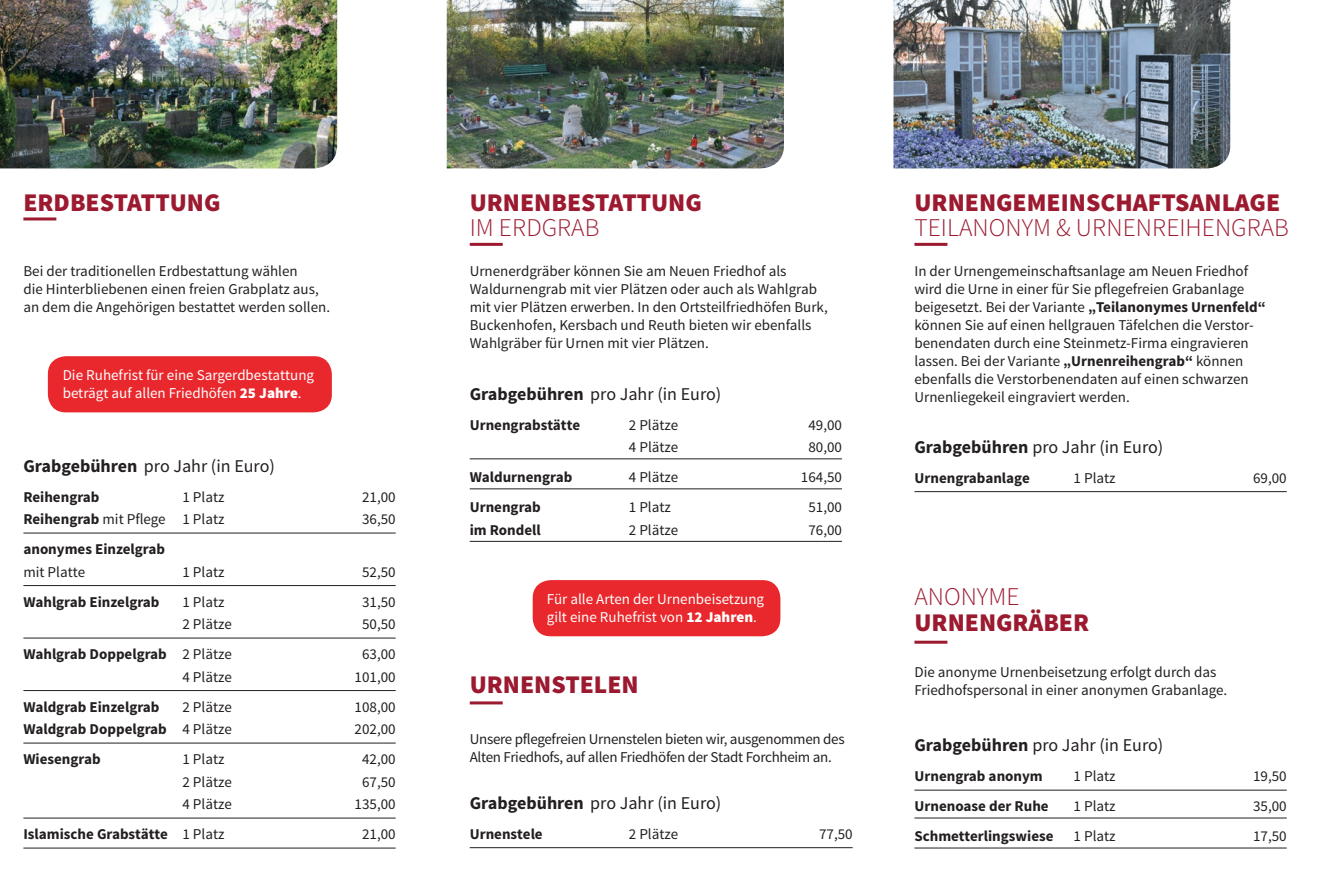
<style>
.page{position:relative;width:1336px;height:893px;background:#fff}
.page>*{position:absolute;margin:0;border:0;box-sizing:border-box;transform-origin:0 0}
.t1{font:900 25.5px/25.5px "Source Sans Pro";color:#9c1a30}
.t2{font:300 25.5px "Source Sans Pro";color:#9c1a30}
.Fo-Flyer-fliesstext{font:18px "Source Sans Pro";color:#231f20}
.Fo-Flyer-fliesstext-2{font:15px/18px "Source Sans Pro";color:#231f20}
.Fo-Flyer-fliesstext-3{font:700 15px/22.5px "Source Sans Pro";color:#231f20}
.Fo-Flyer-fliesstext-4{font:15px/18px "Source Sans Pro";color:#fff}
.Fo-Flyer-fliesstext-5{font:15px/18px "Source Sans Pro";letter-spacing:-.02em;color:#231f20}
.s1{font-weight:300}
.s2{font-weight:700}
.s3{font-weight:900}
.s4{font-weight:400}
</style>
<div class="page">
<div style="left:532px;top:580px;width:248px;height:56px;background:#e9282d;border-radius:18px"></div>
<img style="left:0;top:0;width:337px;height:168px">
<img style="left:446px;top:0;width:337px;height:168px">
<img style="left:893px;top:0;width:336px;height:168px">
<hr style="left:23px;top:217px;width:33px;height:3px;background:#9c1a30">
<hr style="left:469px;top:243px;width:33px;height:3px;background:#9c1a30">
<hr style="left:914px;top:243px;width:33px;height:3px;background:#9c1a30">
<hr style="left:914px;top:641px;width:33px;height:3px;background:#9c1a30">
<hr style="left:469px;top:701px;width:33px;height:3px;background:#9c1a30">
<hr style="left:23px;top:533px;width:372px;height:1px;background:#231f20">
<hr style="left:23px;top:585px;width:372px;height:1px;background:#231f20">
<hr style="left:23px;top:638px;width:372px;height:1px;background:#231f20">
<hr style="left:23px;top:690px;width:372px;height:1px;background:#231f20">
<hr style="left:23px;top:743px;width:372px;height:1px;background:#231f20">
<hr style="left:23px;top:818px;width:372px;height:1px;background:#231f20">
<hr style="left:23px;top:848px;width:372px;height:1px;background:#231f20">
<hr style="left:914px;top:491px;width:372px;height:1px;background:#231f20">
<hr style="left:469px;top:459px;width:372px;height:1px;background:#231f20">
<hr style="left:469px;top:489px;width:372px;height:1px;background:#231f20">
<hr style="left:469px;top:541px;width:372px;height:1px;background:#231f20">
<hr style="left:469px;top:847px;width:383px;height:1px;background:#231f20">
<div style="left:48px;top:356px;width:284px;height:56px;background:#e9282d;border-radius:18px"></div>
<hr style="left:914px;top:790px;width:372px;height:1px;background:#231f20">
<hr style="left:914px;top:818px;width:372px;height:1px;background:#231f20">
<hr style="left:914px;top:848px;width:372px;height:1px;background:#231f20">
<p class="t1" style="left:23px;top:191px;width:199px">ERDBESTATTUNG</p>
<p class="t1" style="left:914px;top:191px;width:367px">URNENGEMEINSCHAFTSANLAGE</p>
<p class="t2" style="left:914px;top:212px;width:376px">TEILANONYM &amp; URNENREIHENGRAB</p>
<p class="t1" style="left:469px;top:191px;width:234px">URNENBESTATTUNG<br><span class="s1">IM ERDGRAB</span></p>
<p class="Fo-Flyer-fliesstext-2" style="left:23px;top:263px;width:308px">Bei der traditionellen Erdbestattung wählen<br>die Hinterbliebenen einen freien Grabplatz aus, an dem die Angehörigen bestattet werden sollen.</p>
<p class="Fo-Flyer-fliesstext-2" style="left:914px;top:263px;width:353px">In der Urnengemeinschaftsanlage am Neuen Friedhof wird die Urne in einer für Sie pflegefreien Grabanlage beigesetzt. Bei der Variante <span class="s2">„Teilanonymes Urnenfeld“ </span>können Sie auf einen hellgrauen Täfelchen die Verstor&shy;benendaten durch eine Steinmetz-Firma eingravieren lassen. Bei der Variante <span class="s2">„Urnenreihengrab“</span> können ebenfalls die Verstorbenendaten auf einen schwarzen Urnenliegekeil eingraviert werden.</p>
<p class="Fo-Flyer-fliesstext-2" style="left:469px;top:263px;width:359px">Urnenerdgräber können Sie am Neuen Friedhof als Waldurnengrab mit vier Plätzen oder auch als Wahlgrab mit vier Plätzen erwerben. In den Ortsteilfriedhöfen Burk, Buckenhofen, Kersbach und Reuth bieten wir ebenfalls</p>
<p class="Fo-Flyer-fliesstext-2" style="left:469px;top:335px;width:241px">Wahlgräber für Urnen mit vier Plätzen.</p>
<p class="Fo-Flyer-fliesstext-4" style="left:63px;top:366px;width:253px">Die Ruhefrist für eine Sargerdbestattung beträgt auf allen Friedhöfen <span class="s3">25 Jahre</span>.</p>
<p class="Fo-Flyer-fliesstext" style="left:469px;top:383px;width:253px"><span class="s2">Grabgebühren</span> pro Jahr (in Euro)</p>
<p class="Fo-Flyer-fliesstext-3" style="left:469px;top:414px;width:112px">Urnengrabstätte</p>
<p class="Fo-Flyer-fliesstext-2" style="left:628px;top:416px;width:51px">2 Plätze</p>
<p class="Fo-Flyer-fliesstext-2" style="left:808px;top:416px;width:35px">49,00</p>
<p class="Fo-Flyer-fliesstext-2" style="left:628px;top:438px;width:51px">4 Plätze</p>
<p class="Fo-Flyer-fliesstext-2" style="left:808px;top:438px;width:35px">80,00</p>
<p class="Fo-Flyer-fliesstext-3" style="left:469px;top:467px;width:104px">Waldurnengrab</p>
<p class="Fo-Flyer-fliesstext-2" style="left:628px;top:468px;width:51px">4 Plätze</p>
<p class="Fo-Flyer-fliesstext-2" style="left:800px;top:468px;width:43px">164,50</p>
<p class="Fo-Flyer-fliesstext-3" style="left:469px;top:497px;width:73px">Urnengrab</p>
<p class="Fo-Flyer-fliesstext-2" style="left:628px;top:498px;width:44px">1 Platz</p>
<p class="Fo-Flyer-fliesstext-2" style="left:808px;top:498px;width:35px">51,00</p>
<p class="Fo-Flyer-fliesstext-3" style="left:469px;top:519px;width:73px">im Rondell</p>
<p class="Fo-Flyer-fliesstext-2" style="left:628px;top:521px;width:51px">2 Plätze</p>
<p class="Fo-Flyer-fliesstext-2" style="left:808px;top:521px;width:35px">76,00</p>
<p class="Fo-Flyer-fliesstext" style="left:914px;top:436px;width:250px"><span class="s2">Grabgebühren</span> pro Jahr (in Euro)</p>
<p class="Fo-Flyer-fliesstext-3" style="left:914px;top:467px;width:117px">Urnengrabanlage</p>
<p class="Fo-Flyer-fliesstext-2" style="left:1073px;top:469px;width:44px">1 Platz</p>
<p class="Fo-Flyer-fliesstext-2" style="left:1252px;top:469px;width:35px">69,00</p>
<p class="Fo-Flyer-fliesstext" style="left:23px;top:455px;width:253px"><span class="s2">Grabgebühren</span> pro Jahr (in Euro)</p>
<p class="Fo-Flyer-fliesstext-3" style="left:23px;top:486px;width:78px">Reihengrab</p>
<p class="Fo-Flyer-fliesstext-2" style="left:182px;top:488px;width:44px">1 Platz</p>
<p class="Fo-Flyer-fliesstext-2" style="left:362px;top:488px;width:35px">21,00</p>
<p class="Fo-Flyer-fliesstext-2" style="left:23px;top:511px;width:203px"><span class="s2">Reihengrab</span> mit Pflege 1 Platz</p>
<p class="Fo-Flyer-fliesstext-2" style="left:362px;top:511px;width:35px">36,50</p>
<p class="Fo-Flyer-fliesstext-3" style="left:23px;top:539px;width:143px">anonymes Einzelgrab <span class="s4">mit Platte</span></p>
<p class="Fo-Flyer-fliesstext-2" style="left:182px;top:563px;width:44px">1 Platz</p>
<p class="Fo-Flyer-fliesstext-2" style="left:362px;top:563px;width:35px">52,50</p>
<p class="Fo-Flyer-fliesstext-3" style="left:23px;top:591px;width:138px">Wahlgrab Einzelgrab</p>
<p class="Fo-Flyer-fliesstext-2" style="left:182px;top:593px;width:44px">1 Platz</p>
<p class="Fo-Flyer-fliesstext-2" style="left:362px;top:593px;width:35px">31,50</p>
<p class="Fo-Flyer-fliesstext-2" style="left:182px;top:616px;width:51px">2 Plätze</p>
<p class="Fo-Flyer-fliesstext-2" style="left:362px;top:616px;width:35px">50,50</p>
<p class="Fo-Flyer-fliesstext-3" style="left:23px;top:644px;width:210px">Wahlgrab Doppelgrab <span class="s4">2 Plätze</span></p>
<p class="Fo-Flyer-fliesstext-2" style="left:362px;top:646px;width:35px">63,00</p>
<p class="Fo-Flyer-fliesstext-2" style="left:182px;top:668px;width:51px">4 Plätze</p>
<p class="Fo-Flyer-fliesstext-2" style="left:354px;top:668px;width:43px">101,00</p>
<p class="Fo-Flyer-fliesstext-3" style="left:23px;top:696px;width:138px">Waldgrab Einzelgrab</p>
<p class="Fo-Flyer-fliesstext-2" style="left:182px;top:698px;width:51px">2 Plätze</p>
<p class="Fo-Flyer-fliesstext-2" style="left:354px;top:698px;width:43px">108,00</p>
<p class="Fo-Flyer-fliesstext-3" style="left:23px;top:719px;width:210px">Waldgrab Doppelgrab <span class="s4">4 Plätze</span></p>
<p class="Fo-Flyer-fliesstext-2" style="left:354px;top:721px;width:43px">202,00</p>
<p class="Fo-Flyer-fliesstext-3" style="left:23px;top:749px;width:79px">Wiesengrab</p>
<p class="Fo-Flyer-fliesstext-2" style="left:182px;top:751px;width:44px">1 Platz</p>
<p class="Fo-Flyer-fliesstext-2" style="left:362px;top:751px;width:35px">42,00</p>
<p class="Fo-Flyer-fliesstext-2" style="left:182px;top:773px;width:51px">2 Plätze</p>
<p class="Fo-Flyer-fliesstext-2" style="left:362px;top:773px;width:35px">67,50</p>
<p class="Fo-Flyer-fliesstext-2" style="left:182px;top:796px;width:51px">4 Plätze</p>
<p class="Fo-Flyer-fliesstext-2" style="left:354px;top:796px;width:43px">135,00</p>
<p class="Fo-Flyer-fliesstext-3" style="left:23px;top:824px;width:203px">Islamische Grabstätte <span class="s4">1 Platz</span></p>
<p class="Fo-Flyer-fliesstext-2" style="left:362px;top:826px;width:35px">21,00</p>
<p class="Fo-Flyer-fliesstext-4" style="left:546px;top:590px;width:219px">Für alle Arten der Urnenbeisetzung gilt eine Ruhefrist von <span class="s3">12 Jahren</span>.</p>
<p class="t1" style="left:469px;top:673px;width:170px">URNENSTELEN</p>
<p class="Fo-Flyer-fliesstext-5" style="left:469px;top:730px;width:376px">Unsere pflegefreien Urnenstelen bieten wir, ausgenommen des<br>Alten Friedhofs, auf allen Friedhöfen der Stadt Forchheim an.</p>
<p class="Fo-Flyer-fliesstext" style="left:469px;top:792px;width:253px"><span class="s2">Grabgebühren</span> pro Jahr (in Euro)</p>
<p class="Fo-Flyer-fliesstext-3" style="left:469px;top:823px;width:74px">Urnenstele</p>
<p class="Fo-Flyer-fliesstext-2" style="left:628px;top:825px;width:51px">2 Plätze</p>
<p class="Fo-Flyer-fliesstext-2" style="left:819px;top:825px;width:35px">77,50</p>
<p class="t2" style="left:914px;top:581px;width:107px">ANONYME</p>
<p class="t1" style="left:914px;top:611px;width:176px">URNENGRÄBER</p>
<p class="Fo-Flyer-fliesstext-2" style="left:914px;top:663px;width:303px">Die anonyme Urnenbeisetzung erfolgt durch das</p>
<p class="Fo-Flyer-fliesstext-2" style="left:914px;top:681px;width:314px">Friedhofspersonal in einer anonymen Grabanlage.</p>
<p class="Fo-Flyer-fliesstext" style="left:914px;top:734px;width:250px"><span class="s2">Grabgebühren</span> pro Jahr (in Euro)</p>
<p class="Fo-Flyer-fliesstext-3" style="left:914px;top:766px;width:130px">Urnengrab anonym</p>
<p class="Fo-Flyer-fliesstext-2" style="left:1073px;top:768px;width:44px">1 Platz</p>
<p class="Fo-Flyer-fliesstext-2" style="left:1252px;top:768px;width:35px">19,50</p>
<p class="Fo-Flyer-fliesstext-3" style="left:914px;top:796px;width:136px">Urnenoase der Ruhe</p>
<p class="Fo-Flyer-fliesstext-2" style="left:1073px;top:798px;width:44px">1 Platz</p>
<p class="Fo-Flyer-fliesstext-2" style="left:1252px;top:798px;width:35px">35,00</p>
<p class="Fo-Flyer-fliesstext-3" style="left:914px;top:826px;width:140px">Schmetterlingswiese</p>
<p class="Fo-Flyer-fliesstext-2" style="left:1073px;top:828px;width:44px">1 Platz</p>
<p class="Fo-Flyer-fliesstext-2" style="left:1252px;top:828px;width:35px">17,50</p>
</div>
